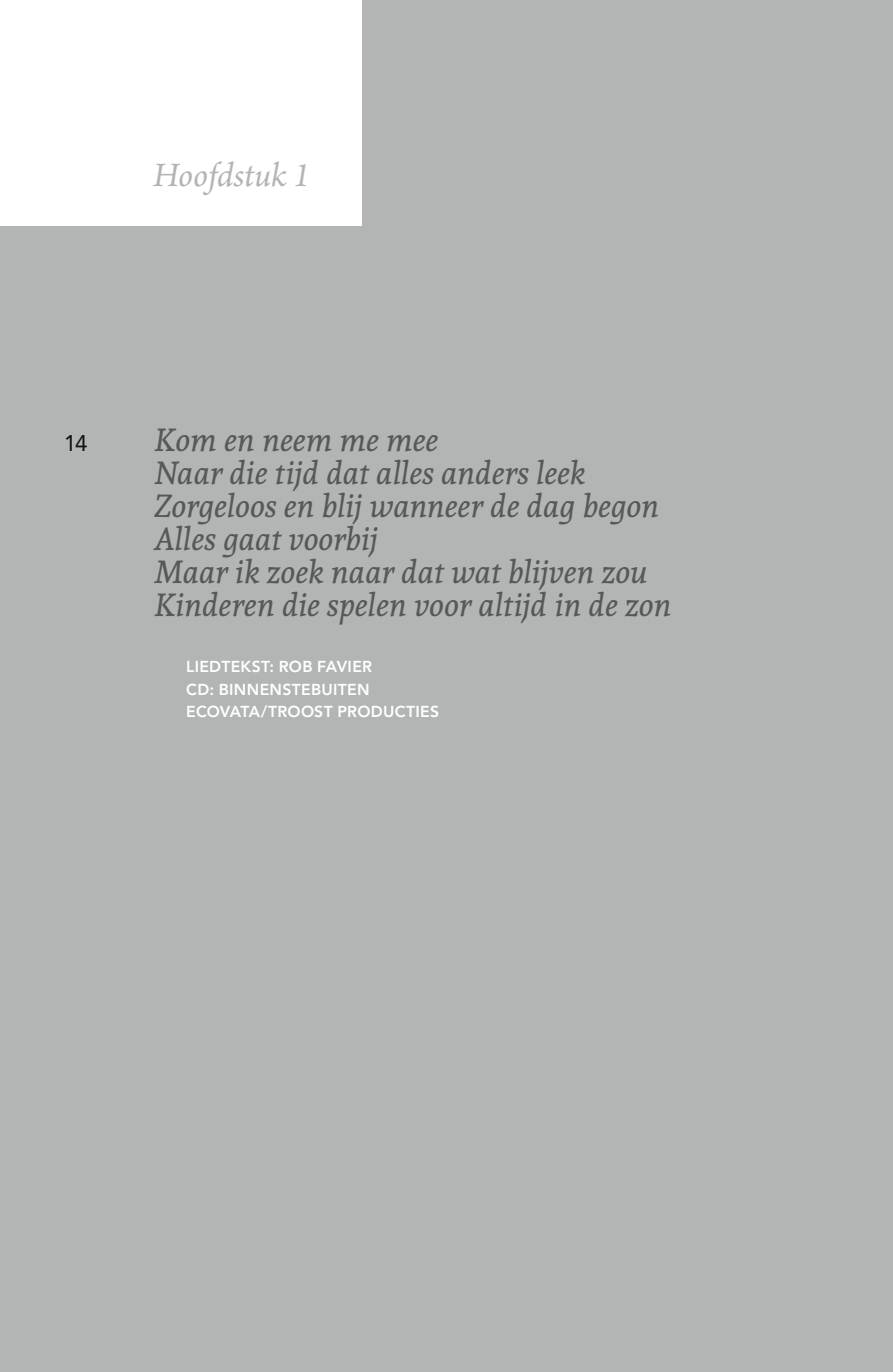
<style>
.page{position:relative;width:893px;height:1372px;background:#fff}
.page>*{position:absolute;margin:0;border:0;box-sizing:border-box;transform-origin:0 0}
._01_K1a{font:italic 36px "Arno Pro";letter-spacing:-.005em;color:#b3b5b5}
.TEKST_LIED{font:italic 31.72px "Andada";letter-spacing:-.01em;color:#575857}
.t1{font:22.5px "Avenir LT Std";color:#121310}
.TEKST_LIED_bron{font:800 15.75px "Avenir LT Std";letter-spacing:.02em;color:#fff}
</style>
<div class="page">
<div style="left:0;top:0;width:893px;height:1371px;background:#b3b5b5"></div>
<div style="left:0;top:0;width:361px;height:226px;background:#fff"></div>
<p class="_01_K1a" style="left:153px;top:155px;width:159px">Hoofdstuk 1</p>
<p class="t1" style="left:64px;top:430px;width:25px">14</p>
<p class="TEKST_LIED" style="left:154px;top:419px;width:285px">Kom en neem me mee</p>
<p class="TEKST_LIED" style="left:154px;top:452px;width:433px">Naar die tijd dat alles anders leek</p>
<p class="TEKST_LIED" style="left:154px;top:485px;width:506px">Zorgeloos en blij wanneer de dag begon</p>
<p class="TEKST_LIED" style="left:154px;top:518px;width:225px">Alles gaat voorbij</p>
<p class="TEKST_LIED" style="left:154px;top:551px;width:495px">Maar ik zoek naar dat wat blijven zou</p>
<p class="TEKST_LIED" style="left:154px;top:584px;width:519px">Kinderen die spelen voor altijd in de zon</p>
<p class="TEKST_LIED_bron" style="left:186px;top:657px;width:187px">LIEDTEKST: ROB FAVIER</p>
<p class="TEKST_LIED_bron" style="left:186px;top:679px;width:185px">CD: BINNENSTEBUITEN</p>
<p class="TEKST_LIED_bron" style="left:186px;top:702px;width:255px">ECOVATA/TROOST PRODUCTIES</p>
</div>
